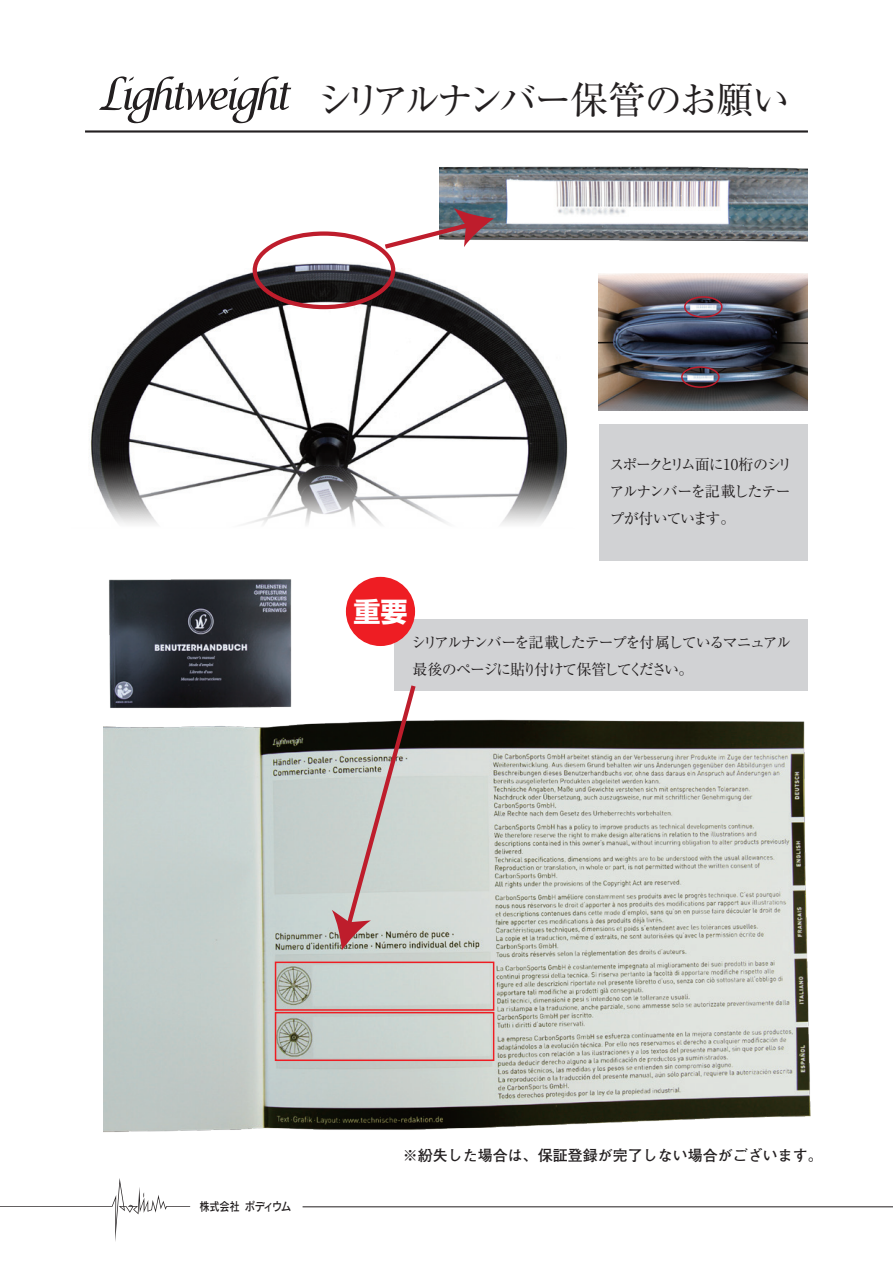
<style>
.page{position:relative;width:893px;height:1263px;background:#fff}
.page>*{position:absolute;margin:0;border:0;box-sizing:border-box;transform-origin:0 0}
.t1{font:37.8px "Ryumin Pro";letter-spacing:-.065em;color:#231f20}
.t2{font:700 27px "Shin Go Pro";color:#fff}
.t3{font:15px/27px "Ryumin Pro";letter-spacing:-.095em;color:#231f20}
.t4{font:700 15px "Futo Go B101 Pro";color:#231f20}
.t5{font:12px "Rodin Pro DB";letter-spacing:-.02em;color:#231f20;scale:.85 1}
</style>
<div class="page">
<img style="left:90px;top:234px;width:478px;height:290px">
<img style="left:109px;top:579px;width:183px;height:129px">
<img style="left:103px;top:719px;width:708px;height:413px">
<img style="left:439px;top:166px;width:368px;height:127px">
<img style="left:599px;top:274px;width:209px;height:136px">
<div style="left:599px;top:424px;width:209px;height:137px;background:#d1d2d4"></div>
<div style="left:394px;top:619px;width:414px;height:72px;background:#d1d2d4"></div>
<div style="left:253px;top:231px;width:142px;height:78px;border:4px solid #be1d2c;border-radius:50%"></div>
<svg style="left:380px;top:208px;width:114px;height:44px"></svg>
<svg style="left:332px;top:685px;width:87px;height:265px;background:#bbb6b3"></svg>
<div style="left:275px;top:961px;width:219px;height:50px;border:2px solid #ee1d23"></div>
<div style="left:275px;top:1012px;width:219px;height:49px;border:2px solid #ee1d23"></div>
<div style="left:684px;top:296px;width:39px;height:22px;border:2px solid #be1d2c;border-radius:50%"></div>
<div style="left:681px;top:366px;width:39px;height:22px;border:2px solid #be1d2c;border-radius:50%"></div>
<svg style="left:0;top:1178px;width:190px;height:64px"></svg>
<hr style="left:303px;top:1206px;width:590px;height:1px;background:#231f20">
<svg style="left:99px;top:76px;width:192px;height:47px"></svg>
<div style="left:346px;top:577px;width:69px;height:69px;background:#ee1d23;border-radius:50%"></div>
<hr style="left:85px;top:130px;width:723px;height:3px;background:#231f20">
<h1 class="t1" style="left:316px;top:70px;width:475px">シリアルナンバー保管のお願い</h1>
<h2 class="t2" style="left:353px;top:590px;width:55px">重要</h2>
<p class="t3" style="left:609px;top:450px;width:185px">スポークとリム面に10桁のシリアルナンバーを記載したテープが付いています。</p>
<p class="t3" style="left:411px;top:628px;width:381px">シリアルナンバーを記載したテープを付属しているマニュアル最後のページに貼り付けて保管してください。</p>
<p class="t5" style="left:200px;top:1199px;width:109px">株式会社ポディウム</p>
<p class="t4" style="left:403px;top:1143px;width:421px">※紛失した場合は、保証登録が完了しない場合がございます。</p>
</div>
